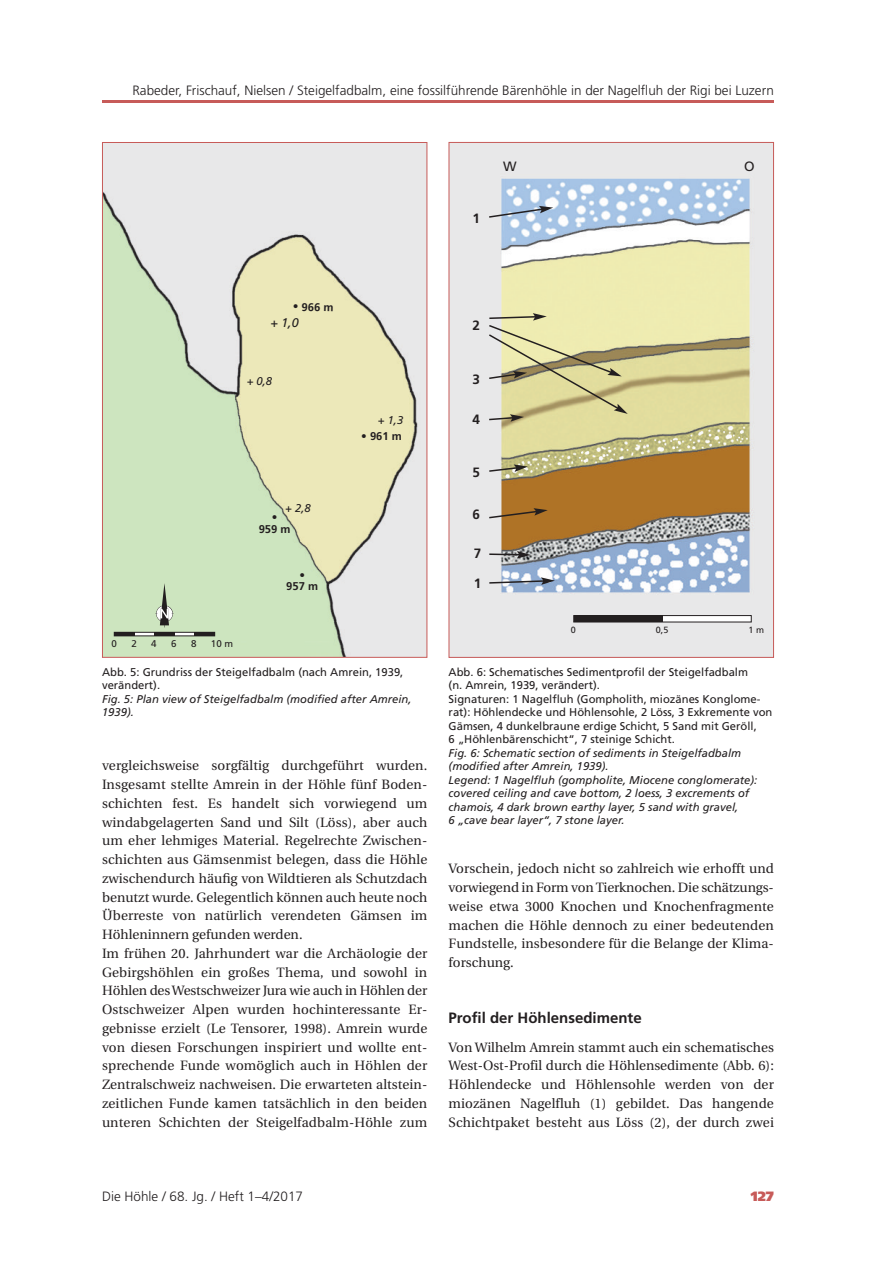
<style>
.page{position:relative;width:893px;height:1263px;background:#fff}
.page>*{position:absolute;margin:0;border:0;box-sizing:border-box;transform-origin:0 0}
.t1{font:700 15px "Frutiger";color:#231f20}
.t2{font:13.5px/18.8px "Utopia";letter-spacing:.01em;color:#231f20;text-align:justify}
.t3{font:300 13.5px "Frutiger";color:#231f20}
.t4{font:700 13.5px "Frutiger";color:#231f20}
.t5{font:900 13.5px "Frutiger";color:#c75b59}
.t6{font:13.5px "Frutiger";color:#231f20}
.t7{font:italic 12.6px "Frutiger";color:#231f20}
.t8{font:11.25px/13.5px "Frutiger";color:#231f20}
.t9{font:italic 11.25px/13.5px "Frutiger";color:#231f20}
.t10{font:700 11.25px/11.7px "Frutiger";color:#231f20;text-align:center}
.t11{font:9.75px "Frutiger";color:#231f20}
.t12{font:9px "Frutiger";color:#231f20}
</style>
<div class="page">
<hr style="left:102px;top:100px;width:672px;height:3px;background:#c75b59">
<img style="left:451px;top:144px;width:321px;height:512px">
<img style="left:104px;top:144px;width:321px;height:512px">
<div style="left:574px;top:615px;width:177px;height:7px;background:#fff"></div>
<div style="left:573px;top:615px;width:179px;height:7px;border:1px solid #231f20"></div>
<div style="left:574px;top:615px;width:88px;height:7px;background:#231f20"></div>
<svg style="left:487px;top:206px;width:66px;height:13px"></svg>
<svg style="left:488px;top:464px;width:40px;height:9px"></svg>
<svg style="left:488px;top:508px;width:60px;height:11px"></svg>
<svg style="left:488px;top:551px;width:43px;height:7px"></svg>
<svg style="left:488px;top:577px;width:67px;height:8px"></svg>
<svg style="left:487px;top:313px;width:141px;height:109px;background:#d2cd9c"></svg>
<div style="left:114px;top:632px;width:101px;height:4px;border:1px solid #231f20"></div>
<hr style="left:114px;top:632px;width:20px;height:4px;background:#231f20">
<hr style="left:154px;top:632px;width:21px;height:4px;background:#231f20">
<hr style="left:195px;top:632px;width:20px;height:4px;background:#231f20">
<svg style="left:155px;top:583px;width:19px;height:44px"></svg>
<p class="t3" style="left:132px;top:85px;width:643px">Rabeder, Frischauf, Nielsen / Steigelfadbalm, eine fossilführende Bärenhöhle in der Nagelfluh der Rigi bei Luzern</p>
<p class="t4" style="left:472px;top:213px;width:9px">1</p>
<p class="t6" style="left:503px;top:161px;width:15px">W</p>
<p class="t6" style="left:744px;top:161px;width:12px">O</p>
<p class="t10" style="left:293px;top:302px;width:42px;rotate:1deg">• 966 m</p>
<p class="t7" style="left:270px;top:317px;width:30px">+ 1,0</p>
<p class="t9" style="left:247px;top:375px;width:27px">+ 0,8</p>
<p class="t11" style="left:111px;top:640px;width:7px">0</p>
<p class="t11" style="left:131px;top:640px;width:7px">2</p>
<p class="t11" style="left:151px;top:640px;width:7px">4</p>
<p class="t11" style="left:171px;top:640px;width:7px">6</p>
<p class="t11" style="left:191px;top:640px;width:7px">8</p>
<p class="t11" style="left:211px;top:640px;width:24px">10 m</p>
<p class="t9" style="left:285px;top:503px;width:27px">+ 2,8</p>
<p class="t10" style="left:259px;top:512px;width:33px">•<br>959 m</p>
<p class="t10" style="left:286px;top:570px;width:33px">•<br>957 m</p>
<p class="t9" style="left:378px;top:414px;width:27px">+ 1,3</p>
<p class="t10" style="left:361px;top:431px;width:42px">• 961 m</p>
<p class="t8" style="left:102px;top:666px;width:303px">Abb. 5: Grundriss der Steigelfadbalm (nach Amrein, 1939, verändert).</p>
<p class="t9" style="left:102px;top:693px;width:311px">Fig. 5: Plan view of Steigelfadbalm (modified after Amrein,<br>1939).</p>
<p class="t2" style="left:102px;top:757px;width:327px;text-align:left">vergleichsweise sorgfältig durchgeführt wurden.<br>Insgesamt stellte Amrein in der Höhle fünf Boden&shy;schichten fest. Es handelt sich vorwiegend um windabgelagerten Sand und Silt (Löss), aber auch um eher lehmiges Material. Regelrechte Zwischen&shy;schichten aus Gämsenmist belegen, dass die Höhle zwischendurch häufig von Wildtieren als Schutzdach benutzt wurde. Gelegentlich können auch heute noch Überreste von natürlich verendeten Gämsen im Höhleninnern gefunden werden.<br>Im frühen 20. Jahrhundert war die Archäologie der Gebirgshöhlen ein großes Thema, und sowohl in Höhlen desWestschweizer Jura wie auch in Höhlen der Ostschweizer Alpen wurden hochinteressante Er&shy;gebnisse erzielt (Le Tensorer, 1998). Amrein wurde von diesen Forschungen inspiriert und wollte ent&shy;sprechende Funde womöglich auch in Höhlen der Zentralschweiz nachweisen. Die erwarteten altstein&shy;zeitlichen Funde kamen tatsächlich in den beiden unteren Schichten der Steigelfadbalm-Höhle zum</p>
<p class="t4" style="left:472px;top:320px;width:9px">2</p>
<p class="t4" style="left:472px;top:373px;width:9px">3</p>
<p class="t4" style="left:472px;top:414px;width:9px">4</p>
<p class="t4" style="left:472px;top:466px;width:9px">5</p>
<p class="t4" style="left:472px;top:509px;width:9px">6</p>
<p class="t4" style="left:474px;top:547px;width:9px">7</p>
<p class="t4" style="left:474px;top:577px;width:9px">1</p>
<p class="t12" style="left:571px;top:626px;width:7px">0</p>
<p class="t12" style="left:656px;top:626px;width:14px">0,5</p>
<p class="t12" style="left:748px;top:626px;width:17px">1 m</p>
<p class="t8" style="left:449px;top:666px;width:325px">Abb. 6: Schematisches Sedimentprofil der Steigelfadbalm<br>(n. Amrein, 1939, verändert).<br>Signaturen: 1 Nagelfluh (Gompholith, miozänes Konglome&shy;rat): Höhlendecke und Höhlensohle, 2 Löss, 3 Exkremente von Gämsen, 4 dunkelbraune erdige Schicht, 5 Sand mit Geröll,<br>6 „Höhlenbärenschicht“, 7 steinige Schicht.</p>
<p class="t9" style="left:449px;top:747px;width:310px">Fig. 6: Schematic section of sediments in Steigelfadbalm (modified after Amrein, 1939).<br>Legend: 1 Nagelfluh (gompholite, Miocene conglomerate): covered ceiling and cave bottom, 2 loess, 3 excrements of chamois, 4 dark brown earthy layer, 5 sand with gravel,<br>6 „cave bear layer“, 7 stone layer.</p>
<p class="t2" style="left:449px;top:860px;width:327px">Vorschein, jedoch nicht so zahlreich wie erhofft und vorwiegend in Form von Tierknochen. Die schätzungs&shy;weise etwa 3000 Knochen und Knochenfragmente machen die Höhle dennoch zu einer bedeutenden Fundstelle, insbesondere für die Belange der Klima&shy;forschung.</p>
<p class="t1" style="left:449px;top:1012px;width:195px">Profil der Höhlensedimente</p>
<p class="t2" style="left:449px;top:1039px;width:327px">Von Wilhelm Amrein stammt auch ein schematisches West-Ost-Profil durch die Höhlensedimente (Abb. 6):<br>Höhlendecke und Höhlensohle werden von der miozänen Nagelfluh (1) gebildet. Das hangende Schichtpaket besteht aus Löss (2), der durch zwei</p>
<p class="t3" style="left:102px;top:1191px;width:203px">Die Höhle / 68. Jg. / Heft 1–4/2017</p>
<p class="t5" style="left:751px;top:1191px;width:25px">127</p>
</div>
